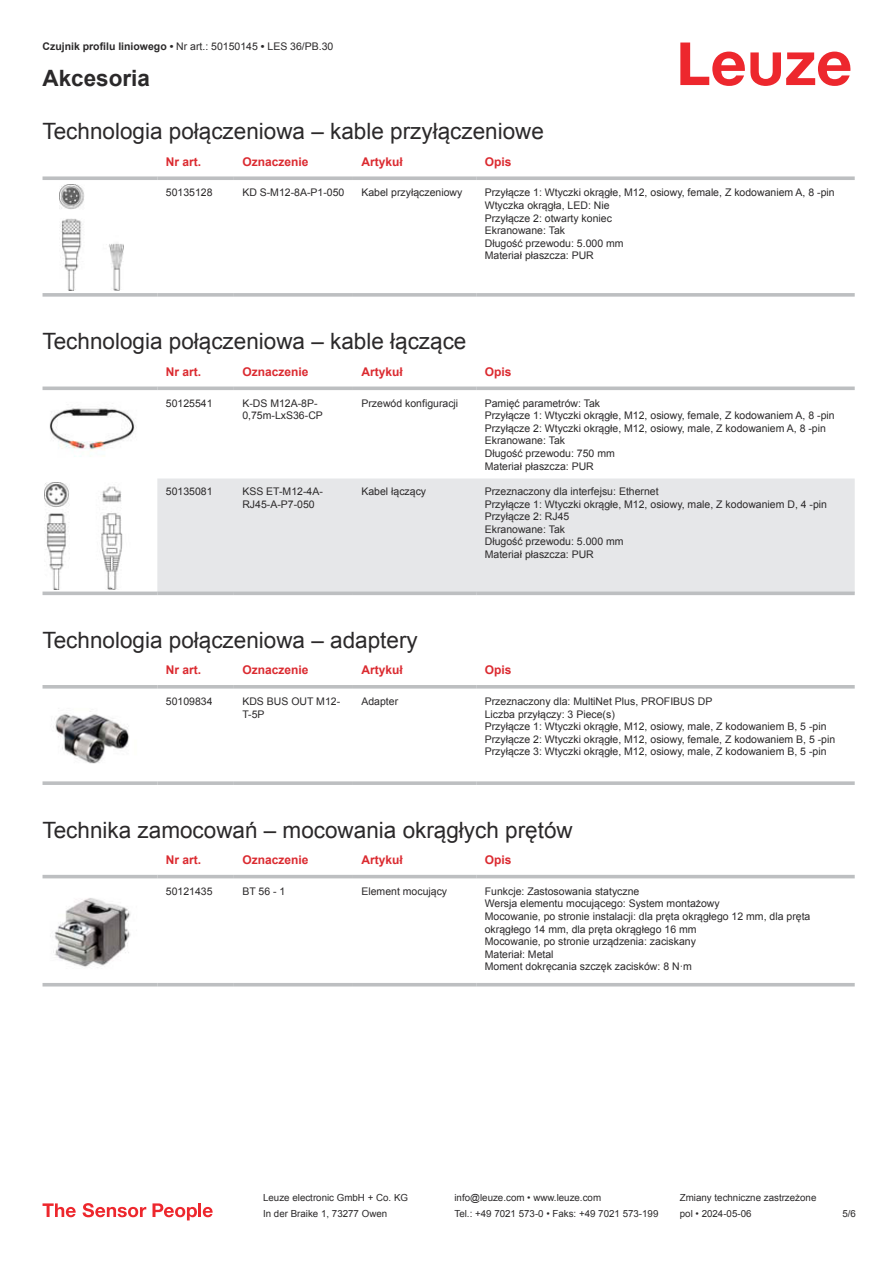
<style>
.page{position:relative;width:893px;height:1263px;background:#fff}
.page>*{position:absolute;margin:0;border:0;box-sizing:border-box;transform-origin:0 0}
.t1{font:22.5px "Arial";color:#2b292a}
.t2{font:700 22.5px "Arial";color:#2b292a}
.t3{font:700 12px "Arial";color:#db2a30}
.t4{font:10.5px/12.6px "Arial";color:#2b292a}
.t5{font:9.75px "Arial";color:#2b292a}
.s1{font-weight:700}
</style>
<div class="page">
<svg style="left:680px;top:43px;width:170px;height:43px"></svg>
<svg style="left:43px;top:176px;width:114px;height:4px"></svg>
<svg style="left:157px;top:176px;width:77px;height:4px"></svg>
<svg style="left:234px;top:176px;width:119px;height:4px"></svg>
<svg style="left:353px;top:176px;width:123px;height:4px"></svg>
<svg style="left:476px;top:176px;width:379px;height:4px;background:#c4c6c8"></svg>
<svg style="left:43px;top:293px;width:114px;height:4px"></svg>
<svg style="left:157px;top:293px;width:77px;height:4px"></svg>
<svg style="left:234px;top:293px;width:119px;height:4px"></svg>
<svg style="left:353px;top:293px;width:123px;height:4px"></svg>
<svg style="left:476px;top:293px;width:379px;height:4px;background:#c3c5c7"></svg>
<img style="left:59px;top:184px;width:65px;height:107px">
<div style="left:157px;top:478px;width:698px;height:113px;background:#e6e7e9"></div>
<svg style="left:43px;top:386px;width:114px;height:4px"></svg>
<svg style="left:157px;top:386px;width:77px;height:4px"></svg>
<svg style="left:234px;top:386px;width:119px;height:4px"></svg>
<svg style="left:353px;top:386px;width:123px;height:4px"></svg>
<svg style="left:476px;top:386px;width:379px;height:4px;background:#c5c7c9"></svg>
<svg style="left:43px;top:591px;width:114px;height:4px"></svg>
<svg style="left:157px;top:591px;width:77px;height:4px"></svg>
<svg style="left:234px;top:591px;width:119px;height:4px"></svg>
<svg style="left:353px;top:591px;width:123px;height:4px"></svg>
<svg style="left:476px;top:591px;width:379px;height:4px;background:#c2c4c6"></svg>
<img style="left:49px;top:408px;width:88px;height:49px">
<img style="left:45px;top:483px;width:78px;height:106px">
<svg style="left:43px;top:685px;width:114px;height:4px"></svg>
<svg style="left:157px;top:685px;width:77px;height:4px"></svg>
<svg style="left:234px;top:685px;width:119px;height:4px"></svg>
<svg style="left:353px;top:685px;width:123px;height:4px"></svg>
<svg style="left:476px;top:685px;width:379px;height:4px;background:#c3c5c7"></svg>
<svg style="left:43px;top:781px;width:114px;height:4px"></svg>
<svg style="left:157px;top:781px;width:77px;height:4px"></svg>
<svg style="left:234px;top:781px;width:119px;height:4px"></svg>
<svg style="left:353px;top:781px;width:123px;height:4px"></svg>
<svg style="left:476px;top:781px;width:379px;height:4px;background:#c3c5c7"></svg>
<img style="left:55px;top:711px;width:74px;height:53px">
<svg style="left:43px;top:874px;width:812px;height:113px"></svg>
<hr style="left:43px;top:875px;width:114px;height:3px;background:#bdbfc1">
<hr style="left:157px;top:875px;width:77px;height:3px;background:#bdbfc1">
<hr style="left:234px;top:875px;width:119px;height:3px;background:#bdbfc1">
<hr style="left:353px;top:875px;width:123px;height:3px;background:#bdbfc1">
<hr style="left:476px;top:875px;width:379px;height:3px;background:#bdbfc1">
<hr style="left:43px;top:983px;width:114px;height:3px;background:#bdbfc1">
<hr style="left:157px;top:983px;width:77px;height:3px;background:#bdbfc1">
<hr style="left:234px;top:983px;width:119px;height:3px;background:#bdbfc1">
<hr style="left:353px;top:983px;width:123px;height:3px;background:#bdbfc1">
<hr style="left:476px;top:983px;width:379px;height:3px;background:#bdbfc1">
<img style="left:43px;top:883px;width:97px;height:97px">
<svg style="left:43px;top:1203px;width:33px;height:14px"></svg>
<svg style="left:83px;top:1203px;width:63px;height:14px"></svg>
<svg style="left:153px;top:1203px;width:44px;height:17px"></svg>
<hr style="left:198px;top:1203px;width:3px;height:14px;background:#ed272d">
<svg style="left:203px;top:1207px;width:10px;height:10px"></svg>
<p class="t4" style="left:43px;top:41px;width:292px"><span class="s1">Czujnik profilu liniowego •</span> Nr art.: 50150145 <span class="s1">•</span> LES 36/PB.30</p>
<h1 class="t2" style="left:43px;top:70px;width:109px">Akcesoria</h1>
<h1 class="t1" style="left:43px;top:116px;width:503px">Technologia połączeniowa – kable przyłączeniowe</h1>
<p class="t3" style="left:166px;top:153px;width:37px">Nr art.</p>
<p class="t3" style="left:242px;top:157px;width:68px">Oznaczenie</p>
<p class="t3" style="left:361px;top:153px;width:43px">Artykuł</p>
<p class="t3" style="left:485px;top:157px;width:28px">Opis</p>
<p class="t4" style="left:166px;top:186px;width:48px">50135128</p>
<p class="t4" style="left:242px;top:186px;width:104px">KD S-M12-8A-P1- 050</p>
<p class="t4" style="left:361px;top:186px;width:102px">Kabel przyłączeniowy</p>
<p class="t4" style="left:485px;top:186px;width:351px">Przyłącze 1: Wtyczki okrągłe, M12, osiowy, female, Z kodowaniem A, 8 -pin<br>Wtyczka okrągła, LED: Nie<br>Przyłącze 2: otwarty koniec<br>Ekranowane: Tak<br>Długość przewodu: 5.000 mm<br>Materiał płaszcza: PUR</p>
<h1 class="t1" style="left:43px;top:326px;width:425px">Technologia połączeniowa – kable łączące</h1>
<p class="t3" style="left:166px;top:363px;width:37px">Nr art.</p>
<p class="t3" style="left:242px;top:367px;width:68px">Oznaczenie</p>
<p class="t3" style="left:361px;top:363px;width:43px">Artykuł</p>
<p class="t3" style="left:485px;top:367px;width:28px">Opis</p>
<p class="t4" style="left:166px;top:396px;width:48px">50125541</p>
<p class="t4" style="left:242px;top:396px;width:82px">K-DS M12A-8P-<br>0,75m-LxS36-CP</p>
<p class="t4" style="left:361px;top:396px;width:98px">Przewód konfiguracji</p>
<p class="t4" style="left:485px;top:396px;width:351px">Pamięć parametrów: Tak<br>Przyłącze 1: Wtyczki okrągłe, M12, osiowy, female, Z kodowaniem A, 8 -pin Przyłącze 2: Wtyczki okrągłe, M12, osiowy, male, Z kodowaniem A, 8 -pin Ekranowane: Tak<br>Długość przewodu: 750 mm<br>Materiał płaszcza: PUR</p>
<p class="t4" style="left:166px;top:485px;width:48px">50135081</p>
<p class="t4" style="left:242px;top:485px;width:82px">KSS ET-M12-4A-<br>RJ45-A-P7-050</p>
<p class="t4" style="left:361px;top:485px;width:66px">Kabel łączący</p>
<p class="t4" style="left:485px;top:485px;width:344px">Przeznaczony dla interfejsu: Ethernet<br>Przyłącze 1: Wtyczki okrągłe, M12, osiowy, male, Z kodowaniem D, 4 -pin<br>Przyłącze 2: RJ45<br>Ekranowane: Tak<br>Długość przewodu: 5.000 mm<br>Materiał płaszcza: PUR</p>
<h1 class="t1" style="left:43px;top:625px;width:377px">Technologia połączeniowa – adaptery</h1>
<p class="t3" style="left:166px;top:661px;width:37px">Nr art.</p>
<p class="t3" style="left:242px;top:665px;width:68px">Oznaczenie</p>
<p class="t3" style="left:361px;top:661px;width:43px">Artykuł</p>
<p class="t3" style="left:485px;top:665px;width:28px">Opis</p>
<p class="t4" style="left:166px;top:695px;width:48px">50109834</p>
<p class="t4" style="left:242px;top:695px;width:99px">KDS BUS OUT M12-<br>T-5P</p>
<p class="t4" style="left:361px;top:696px;width:38px">Adapter</p>
<p class="t4" style="left:485px;top:695px;width:352px">Przeznaczony dla: MultiNet Plus, PROFIBUS DP<br>Liczba przyłączy: 3 Piece(s)<br>Przyłącze 1: Wtyczki okrągłe, M12, osiowy, male, Z kodowaniem B, 5 -pin Przyłącze 2: Wtyczki okrągłe, M12, osiowy, female, Z kodowaniem B, 5 -pin Przyłącze 3: Wtyczki okrągłe, M12, osiowy, male, Z kodowaniem B, 5 -pin</p>
<h1 class="t1" style="left:43px;top:814px;width:532px">Technika zamocowań – mocowania okrągłych prętów</h1>
<p class="t3" style="left:166px;top:851px;width:37px">Nr art.</p>
<p class="t3" style="left:242px;top:855px;width:68px">Oznaczenie</p>
<p class="t3" style="left:361px;top:851px;width:43px">Artykuł</p>
<p class="t3" style="left:485px;top:855px;width:28px">Opis</p>
<p class="t4" style="left:166px;top:885px;width:48px">50121435</p>
<p class="t4" style="left:242px;top:886px;width:44px">BT 56 - 1</p>
<p class="t4" style="left:361px;top:885px;width:87px">Element mocujący</p>
<p class="t4" style="left:485px;top:885px;width:327px">Funkcje: Zastosowania statyczne<br>Wersja elementu mocującego: System montażowy<br>Mocowanie, po stronie instalacji: dla pręta okrągłego 12 mm, dla pręta okrągłego 14 mm, dla pręta okrągłego 16 mm<br>Mocowanie, po stronie urządzenia: zaciskany<br>Materiał: Metal<br>Moment dokręcania szczęk zacisków: 8 N·m</p>
<p class="t5" style="left:263px;top:1191px;width:146px">Leuze electronic GmbH + Co. KG</p>
<p class="t5" style="left:454px;top:1191px;width:148px">info@leuze.com • www.leuze.com</p>
<p class="t5" style="left:680px;top:1191px;width:138px">Zmiany techniczne zastrzeżone</p>
<p class="t5" style="left:263px;top:1207px;width:126px">In der Braike 1, 73277 Owen</p>
<p class="t5" style="left:454px;top:1207px;width:205px">Tel.: +49 7021 573-0 • Faks: +49 7021 573-199</p>
<p class="t5" style="left:680px;top:1207px;width:73px">pol • 2024-05-06</p>
<p class="t5" style="left:842px;top:1210px;width:15px">5 /6</p>
</div>
